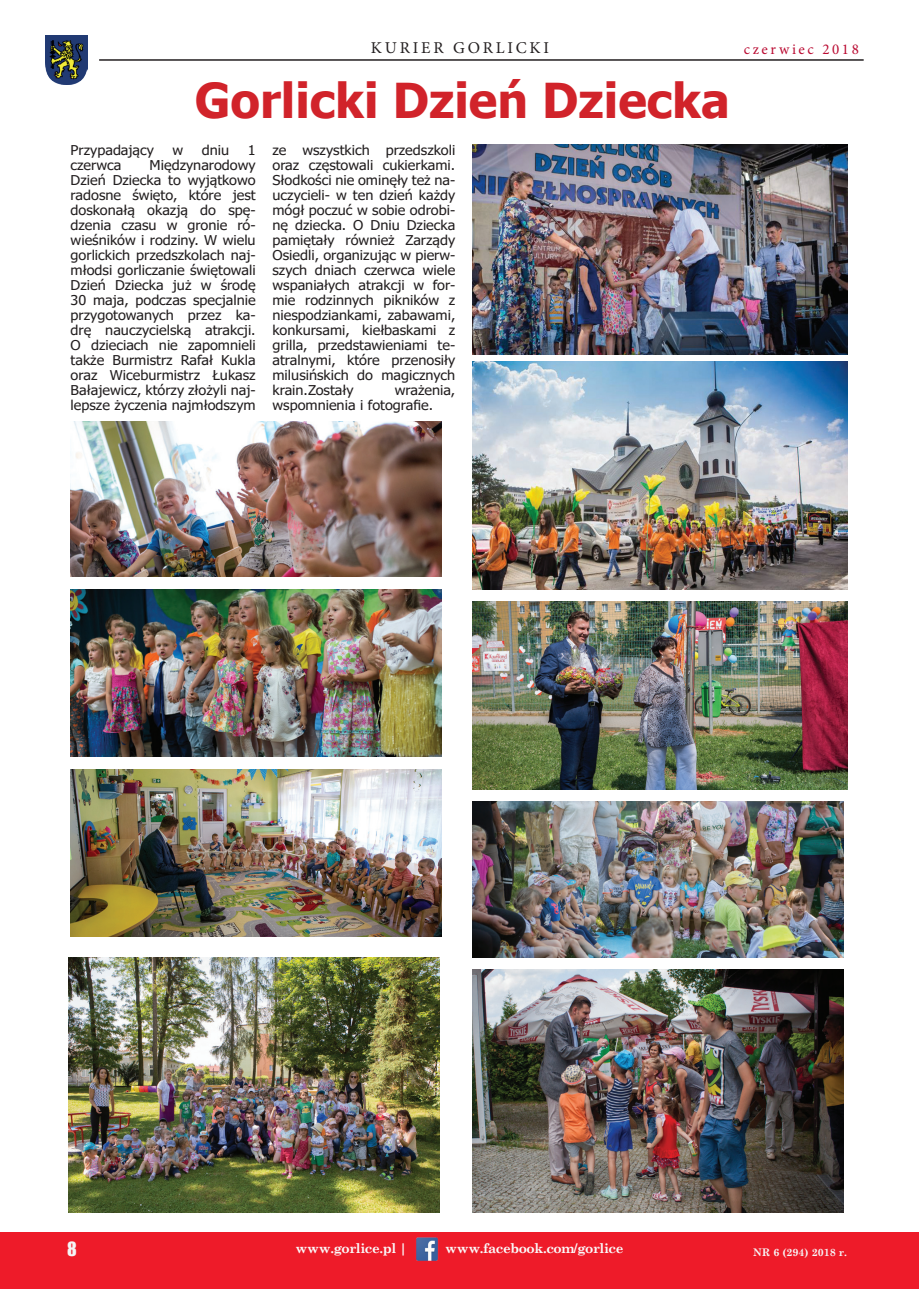
<style>
.page{position:relative;width:919px;height:1289px;background:#fff}
.page>*{position:absolute;margin:0;border:0;box-sizing:border-box;transform-origin:0 0}
.t1{font:700 48px "Tahoma";color:#d1232a}
.t2{font:18px "Impact";color:#f5f5f6}
.t3{font:16.5px "Minion Pro";letter-spacing:.17em;color:#231f20}
.t4{font:15px "Minion Pro";letter-spacing:.17em;color:#ba0b32}
.t5{font:13.5px/15px "Tahoma";color:#231f20;text-align:justify;scale:1.07 1}
.t6{font:700 13.5px "Century Schoolbook";letter-spacing:-.03em;color:#fafafa}
.t7{font:700 10.5px "Century Schoolbook";color:#f7f7f8}
</style>
<div class="page">
<hr style="left:99px;top:59px;width:764px;height:2px;background:#231f20">
<div style="left:0;top:1232px;width:918px;height:56px;background:#ee1b29"></div>
<img style="left:416px;top:1237px;width:22px;height:24px">
<img style="left:46px;top:36px;width:42px;height:48px">
<img style="left:472px;top:145px;width:375px;height:210px">
<img style="left:472px;top:361px;width:375px;height:229px">
<img style="left:472px;top:601px;width:375px;height:188px">
<img style="left:472px;top:801px;width:371px;height:156px">
<img style="left:472px;top:969px;width:371px;height:243px">
<img style="left:70px;top:421px;width:371px;height:156px">
<img style="left:70px;top:590px;width:371px;height:166px">
<img style="left:70px;top:769px;width:371px;height:167px">
<img style="left:69px;top:957px;width:370px;height:255px">
<p class="t3" style="left:371px;top:36px;width:179px">KURIER GORLICKI</p>
<p class="t4" style="left:743px;top:39px;width:116px">czerwiec 2018</p>
<h1 class="t1" style="left:195px;top:67px;width:536px">Gorlicki Dzień Dziecka</h1>
<p class="t5" style="left:71px;top:143px;width:79px">Przypadający</p>
<p class="t5" style="left:173px;top:143px;width:12px">w</p>
<p class="t5" style="left:202px;top:143px;width:27px">dniu</p>
<p class="t5" style="left:248px;top:143px;width:9px">1</p>
<p class="t5" style="left:71px;top:158px;width:49px">czerwca</p>
<p class="t5" style="left:71px;top:158px;width:174px;text-indent:79px">Międzynarodowy Dzień Dziecka to wyjątkowo radosne święto, które jest doskonałą okazją do spę&shy;dzenia czasu w gronie ró&shy;wieśników i rodziny. W wielu gorlickich przedszkolach naj&shy;młodsi gorliczanie świętowali Dzień Dziecka już w środę 30 maja, podczas specjalnie przygotowanych przez ka&shy;drę nauczycielską atrakcji.<br>O dzieciach nie zapomnieli także Burmistrz Rafał Kukla oraz Wiceburmistrz Łukasz Bałajewicz, którzy złożyli naj&shy;lepsze życzenia najmłodszym</p>
<p class="t5" style="left:272px;top:143px;width:172px">ze wszystkich przedszkoli oraz częstowali cukierkami.<br>Słodkości nie ominęły też na&shy;uczycieli- w ten dzień każdy mógł poczuć w sobie odrobi&shy;nę dziecka. O Dniu Dziecka pamiętały również Zarządy Osiedli, organizując w pierw&shy;szych dniach czerwca wiele wspaniałych atrakcji w for&shy;mie rodzinnych pikników z niespodziankami, zabawami, konkursami, kiełbaskami z grilla, przedstawieniami te&shy;atralnymi, które przenosiły milusińskich do magicznych krain.Zostały</p>
<p class="t5" style="left:272px;top:383px;width:172px;text-indent:122px">wrażenia, wspomnienia i fotografie.</p>
<h2 class="t2" style="left:67px;top:1234px;width:11px">8</h2>
<p class="t6" style="left:295px;top:1237px;width:113px">www.gorlice.pl |</p>
<p class="t6" style="left:445px;top:1237px;width:180px">www.facebook.com/gorlice</p>
<p class="t7" style="left:753px;top:1243px;width:96px">NR 6 (294) 2018 r.</p>
</div>
